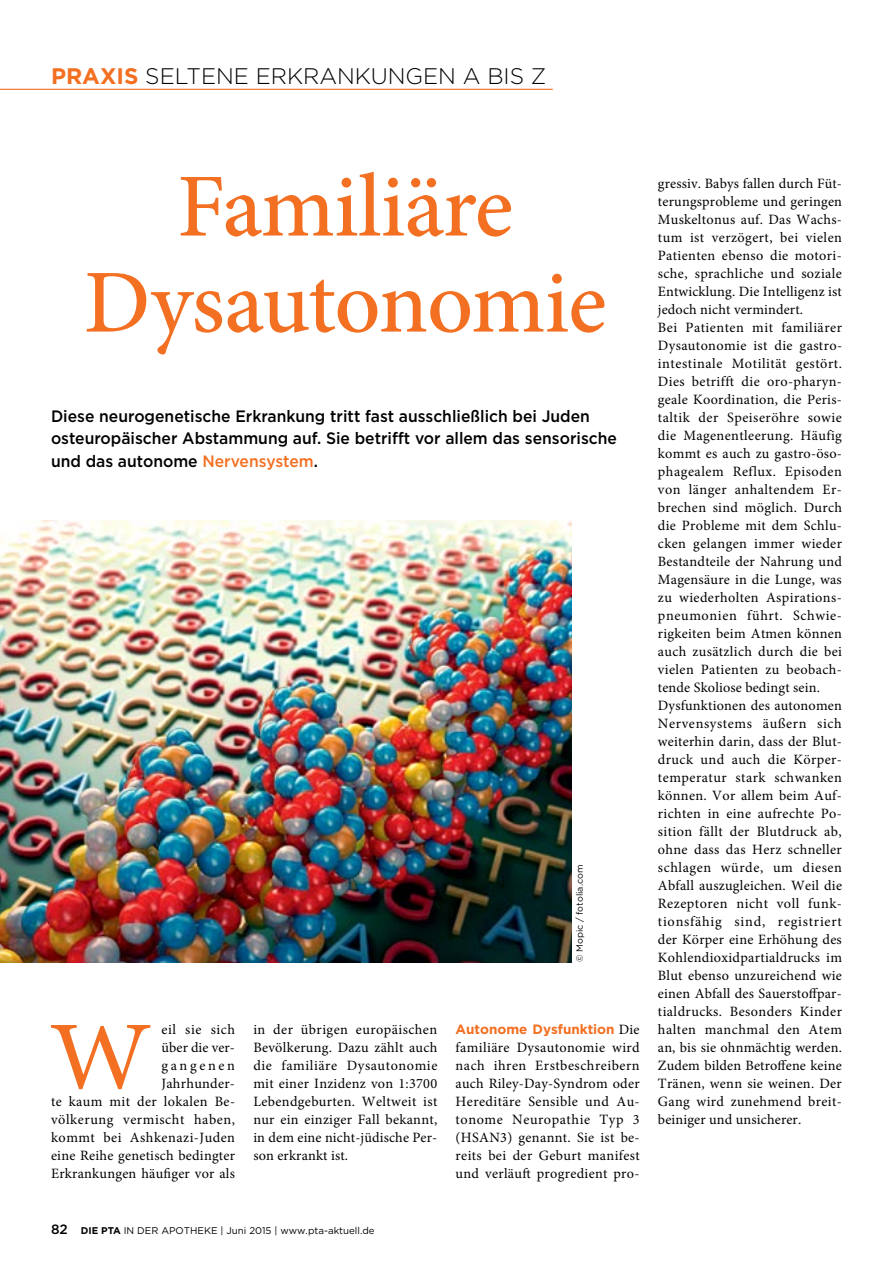
<style>
.page{position:relative;width:893px;height:1263px;background:#fff}
.page>*{position:absolute;margin:0;border:0;box-sizing:border-box;transform-origin:0 0}
.t1{font:97.2px "Minion Pro";color:#f36f21;scale:1.09 1}
.t2{font:500 90px/96px "Minion Pro";letter-spacing:-.015em;color:#f36f21;text-align:center}
.t3{font:300 22.5px "Gotham";color:#000}
.t4{font:500 16.5px/22.5px "Gotham";color:#000;scale:.95 1}
.t5{font:14.25px/18px "Minion Pro";letter-spacing:.025em;color:#000;text-align:justify}
.t6{font:700 13.5px "Gotham";letter-spacing:-.005em;color:#f36f21}
.t7{font:9.75px "Gotham";color:#000}
.t8{font:9px "Gotham";color:#000}
.s1{font-weight:700;color:#f36f21}
.s2{color:#f36f21}
.s3{font-family:"Minion Pro";font-weight:400;font-size:14.25px;color:#000}
.s4{font-weight:500;font-size:13.5px}
.s5{font-weight:700}
</style>
<div class="page">
<img style="left:0;top:520px;width:571px;height:442px">
<hr style="left:0;top:89px;width:553px;height:1px;background:#f36f21">
<h3 class="t3" style="left:51px;top:62px;width:497px"><span class="s1">PRAXIS</span> SELTENE ERKRANKUNGEN A BIS Z</h3>
<h2 class="t2" style="left:84px;top:159px;width:524px">Familiäre<br>Dysautonomie</h2>
<p class="t4" style="left:51px;top:404px;width:597px">Diese neurogenetische Erkrankung tritt fast ausschließlich bei Juden osteuropäischer Abstammung auf. Sie betrifft vor allem das sensorische und das autonome <span class="s2">Nervensystem</span>.</p>
<p class="t8" style="left:574px;top:962px;width:99px;rotate:-90deg">© Mopic / fotolia.com</p>
<p class="t5" style="left:51px;top:1021px;width:186px;text-align:right">eil sie sich<br>über die ver-<br>gangenen<br>Jahrhunder-<br>te kaum mit der lokalen Be&shy;völkerung vermischt haben, kommt bei Ashkenazi-Juden eine Reihe genetisch bedingter<br>Erkrankungen häufiger vor als</p>
<p class="t5" style="left:253px;top:1021px;width:186px">in der übrigen europäischen Bevölkerung. Dazu zählt auch die familiäre Dysautonomie mit einer Inzidenz von 1:3700<br>Lebendgeburten. Weltweit ist nur ein einziger Fall bekannt, in dem eine nicht-jüdische Per&shy;son erkrankt ist.</p>
<p class="t6" style="left:456px;top:1020px;width:186px">Autonome Dysfunktion <span class="s3">Die</span></p>
<h1 class="t1" style="left:49px;top:992px;width:96px">W</h1>
<p class="t5" style="left:456px;top:1039px;width:186px">familiäre Dysautonomie wird nach ihren Erstbeschreibern auch Riley-Day-Syndrom oder Hereditäre Sensible und Au&shy;tonome Neuropathie Typ 3 (HSAN3) genannt. Sie ist be&shy;reits bei der Geburt manifest und verläuft progredient pro-</p>
<p class="t7" style="left:51px;top:1224px;width:325px"><span class="s4">82</span> <span class="s5">DIE PTA</span> IN DER APOTHEKE | Juni 2015 | www.pta-aktuell.de</p>
<p class="t5" style="left:658px;top:175px;width:186px;text-align:left">gressiv. Babys fallen durch Füt&shy;terungsprobleme und geringen<br>Muskeltonus auf. Das Wachs&shy;tum ist verzögert, bei vielen<br>Patienten ebenso die motori&shy;sche, sprachliche und soziale<br>Entwicklung. Die Intelligenz ist jedoch nicht vermindert.<br>Bei Patienten mit familiärer<br>Dysautonomie ist die gastro&shy;intestinale Motilität gestört.<br>Dies betrifft die oro-pharyn&shy;geale Koordination, die Peris&shy;taltik der Speiseröhre sowie die Magenentleerung. Häufig kommt es auch zu gastro-öso&shy;phagealem Reflux. Episoden von länger anhaltendem Er&shy;brechen sind möglich. Durch die Probleme mit dem Schlu&shy;cken gelangen immer wieder<br>Bestandteile der Nahrung und<br>Magensäure in die Lunge, was zu wiederholten Aspirations&shy;pneumonien führt. Schwie&shy;rigkeiten beim Atmen können auch zusätzlich durch die bei vielen Patienten zu beobach&shy;tende Skoliose bedingt sein.<br>Dysfunktionen des autonomen<br>Nervensystems äußern sich weiterhin darin, dass der Blut&shy;druck und auch die Körper&shy;temperatur stark schwanken können. Vor allem beim Auf&shy;richten in eine aufrechte Po&shy;sition fällt der Blutdruck ab, ohne dass das Herz schneller schlagen würde, um diesen<br>Abfall auszugleichen. Weil die<br>Rezeptoren nicht voll funk&shy;tionsfähig sind, registriert der Körper eine Erhöhung des<br>Kohlendioxidpartialdrucks im<br>Blut ebenso unzureichend wie einen Abfall des Sauerstoffpar&shy;tialdrucks. Besonders Kinder halten manchmal den Atem an, bis sie ohnmächtig werden.<br>Zudem bilden Betroffene keine<br>Tränen, wenn sie weinen. Der<br>Gang wird zunehmend breit&shy;beiniger und unsicherer.</p>
</div>
